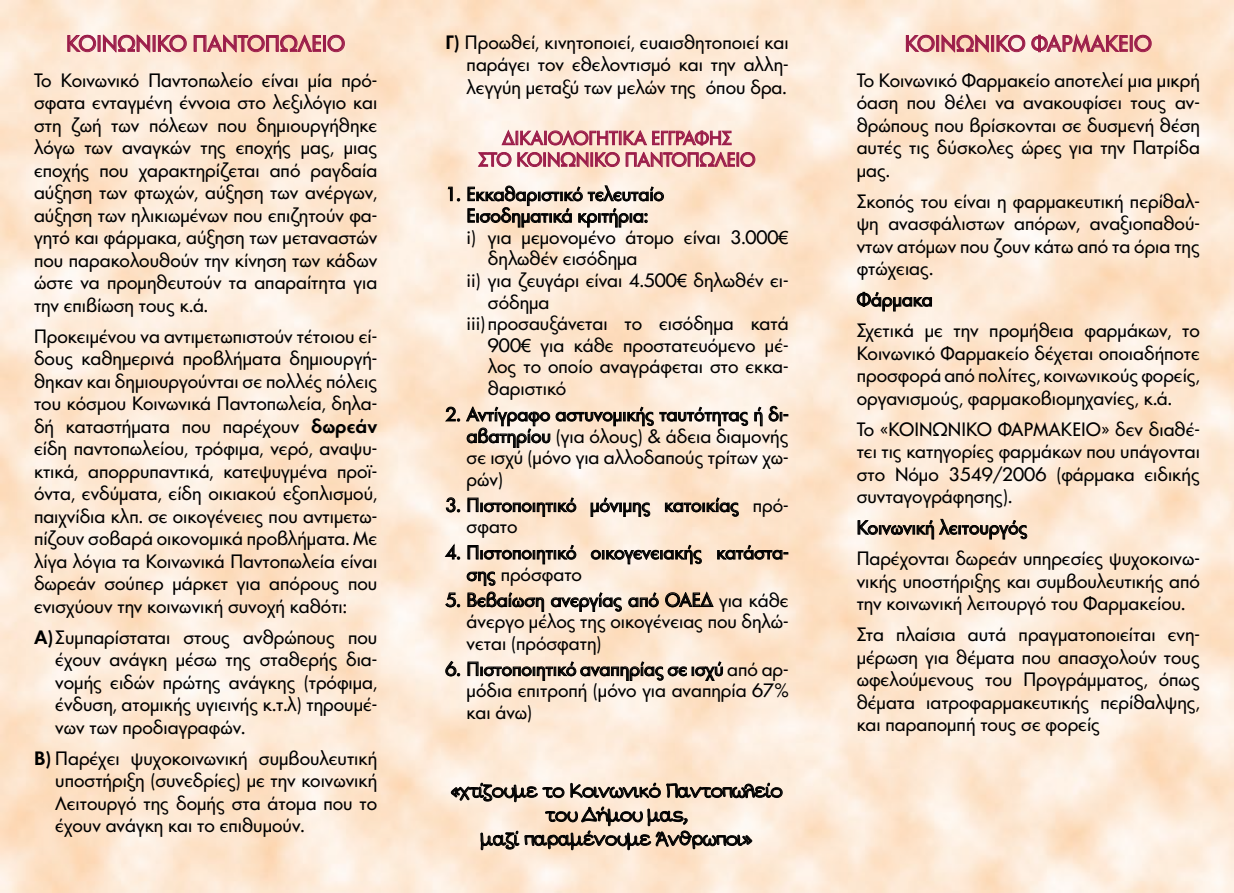
<style>
.page{position:relative;width:1234px;height:893px;background:#fff}
.page>*{position:absolute;margin:0;border:0;box-sizing:border-box;transform-origin:0 0}
.t1{font:500 21px "Art Futur H";color:#9b1c49}
.t2{font:500 18px/22.5px "Art Futur H";color:#000;text-align:justify}
.t3{font:18px/24px "Aka Acid GR Diary Girl";color:#000;text-align:center}
.t4{font:500 18px/21.6px "Art Futur H";color:#9b1c49;text-align:center}
.s1{font-weight:700}
.s2{font-family:"Arial";font-weight:400}
</style>
<div class="page">
<img style="left:0;top:0;width:1233px;height:893px">
<svg style="left:67px;top:34px;width:120px;height:19px;background:#deaaac"></svg>
<svg style="left:194px;top:33px;width:127px;height:20px;background:#e1a9a1"></svg>
<div style="left:323px;top:35px;width:3px;height:17px;border:1px solid #9b1c49"></div>
<svg style="left:327px;top:35px;width:18px;height:17px"></svg>
<svg style="left:477px;top:129px;width:278px;height:39px;background:#e4b6b4"></svg>
<svg style="left:447px;top:187px;width:13px;height:14px"></svg>
<svg style="left:467px;top:185px;width:196px;height:43px;background:#c2b5a9"></svg>
<svg style="left:445px;top:407px;width:15px;height:15px"></svg>
<svg style="left:659px;top:407px;width:89px;height:19px;background:#bbb2a8"></svg>
<svg style="left:754px;top:407px;width:8px;height:19px"></svg>
<svg style="left:768px;top:406px;width:20px;height:16px"></svg>
<svg style="left:466px;top:405px;width:187px;height:43px;background:#d0bfaf"></svg>
<svg style="left:446px;top:497px;width:14px;height:15px"></svg>
<svg style="left:467px;top:497px;width:109px;height:20px;background:#bdab9b"></svg>
<svg style="left:590px;top:497px;width:60px;height:20px"></svg>
<svg style="left:664px;top:497px;width:74px;height:20px"></svg>
<svg style="left:444px;top:544px;width:16px;height:16px"></svg>
<svg style="left:467px;top:545px;width:109px;height:19px;background:#baab9d"></svg>
<svg style="left:590px;top:545px;width:111px;height:19px;background:#b8a99b"></svg>
<svg style="left:717px;top:545px;width:71px;height:15px"></svg>
<svg style="left:445px;top:592px;width:15px;height:15px"></svg>
<svg style="left:466px;top:571px;width:78px;height:41px;background:#cbb6a0"></svg>
<svg style="left:550px;top:592px;width:72px;height:20px"></svg>
<svg style="left:628px;top:592px;width:30px;height:15px"></svg>
<svg style="left:665px;top:590px;width:48px;height:17px"></svg>
<svg style="left:445px;top:661px;width:15px;height:15px"></svg>
<svg style="left:467px;top:661px;width:255px;height:20px;background:#beafa1"></svg>
<svg style="left:905px;top:34px;width:120px;height:19px;background:#dea5a2"></svg>
<svg style="left:1031px;top:31px;width:96px;height:22px;background:#e2ada7"></svg>
<div style="left:1129px;top:35px;width:3px;height:17px;border:1px solid #9b1c49"></div>
<svg style="left:1133px;top:35px;width:18px;height:17px"></svg>
<svg style="left:856px;top:292px;width:75px;height:19px"></svg>
<svg style="left:857px;top:519px;width:170px;height:20px;background:#bcab99"></svg>
<svg style="left:451px;top:775px;width:331px;height:82px;background:#dac8b7"></svg>
<p class="t1" style="left:66px;top:32px;width:280px">ΚΟΙΝΩΝΙΚΟ ΠΑΝΤΟΠΩΛΕΙΟ</p>
<p class="t2" style="left:34px;top:70px;width:345px">Το Κοινωνικό Παντοπωλείο είναι μία πρό&shy;σφατα ενταγμένη έννοια στο λεξιλόγιο και στη ζωή των πόλεων που δημιουργήθηκε λόγω των αναγκών της εποχής μας, μιας εποχής που χαρακτηρίζεται από ραγδαία αύξηση των φτωχών, αύξηση των ανέργων, αύξηση των ηλικιωμένων που επιζητούν φα&shy;γητό και φάρμακα, αύξηση των μεταναστών που παρακολουθούν την κίνηση των κάδων ώστε να προμηθευτούν τα απαραίτητα για την επιβίωση τους κ.ά.</p>
<p class="t2" style="left:34px;top:326px;width:345px">Προκειμένου να αντιμετωπιστούν τέτοιου εί&shy;δους καθημερινά προβλήματα δημιουργή&shy;θηκαν και δημιουργούνται σε πολλές πόλεις του κόσμου Κοινωνικά Παντοπωλεία, δηλα&shy;δή καταστήματα που παρέχουν <span class="s1">δωρεάν </span>είδη παντοπωλείου, τρόφιμα, νερό, αναψυ&shy;κτικά, απορρυπαντικά, κατεψυγμένα προϊ&shy;όντα, ενδύματα, είδη οικιακού εξοπλισμού, παιχνίδια κλπ. σε οικογένειες που αντιμετω&shy;πίζουν σοβαρά οικονομικά προβλήματα. Με λίγα λόγια τα Κοινωνικά Παντοπωλεία είναι δωρεάν σούπερ μάρκετ για απόρους που ενισχύουν την κοινωνική συνοχή καθότι:</p>
<p class="t2" style="left:55px;top:627px;width:323px;text-indent:-21px"><span class="s1">Α)</span> Συμπαρίσταται στους ανθρώπους που έχουν ανάγκη μέσω της σταθερής δια&shy;νομής ειδών πρώτης ανάγκης (τρόφιμα, ένδυση, ατομικής υγιεινής κ.τ.λ) τηρουμέ&shy;νων των προδιαγραφών.</p>
<p class="t2" style="left:55px;top:748px;width:323px;text-indent:-21px"><span class="s1">Β)</span> Παρέχει ψυχοκοινωνική συμβουλευτική υποστήριξη (συνεδρίες) με την κοινωνική Λειτουργό της δομής στα άτομα που το έχουν ανάγκη και το επιθυμούν.</p>
<p class="t2" style="left:466px;top:32px;width:323px;text-indent:-21px"><span class="s1">Γ)</span> Προωθεί, κινητοποιεί, ευαισθητοποιεί και παράγει τον εθελοντισμό και την αλλη&shy;λεγγύη μεταξύ των μελών της όπου δρα.</p>
<p class="t4" style="left:478px;top:128px;width:278px">ΔΙΚΑΙΟΛΟΓΗΤΙΚΑ ΕΓΓΡΑΦΗΣ<br>ΣΤΟ ΚΟΙΝΩΝΙΚΟ ΠΑΝΤΟΠΩΛΕΙΟ</p>
<p class="t2" style="left:445px;top:184px;width:220px">1. Εκκαθαριστικό τελευταίο</p>
<p class="t2" style="left:466px;top:205px;width:183px">Εισοδηματικά κριτήρια:</p>
<p class="t2" style="left:466px;top:227px;width:323px">i) για μεμονομένο άτομο είναι 3.000<span class="s2">€</span></p>
<p class="t2" style="left:488px;top:248px;width:151px">δηλωθέν εισόδημα</p>
<p class="t2" style="left:466px;top:270px;width:323px">ii) για ζευγάρι είναι 4.500<span class="s2">€</span> δηλωθέν ει-</p>
<p class="t2" style="left:488px;top:292px;width:63px">σόδημα</p>
<p class="t2" style="left:466px;top:313px;width:323px">iii) προσαυξάνεται το εισόδημα κατά</p>
<p class="t2" style="left:488px;top:335px;width:302px">900<span class="s2">€</span> για κάθε προστατευόμενο μέ-</p>
<p class="t2" style="left:488px;top:356px;width:302px">λος το οποίο αναγράφεται στο εκκα-</p>
<p class="t2" style="left:488px;top:378px;width:80px">θαριστικό</p>
<p class="t2" style="left:466px;top:404px;width:323px;line-height:21.6px;text-indent:-21px">2. Αντίγραφο αστυνομικής ταυτότητας ή δι&shy;αβατηρίου (για όλους) &amp; άδεια διαμονής σε ισχύ (μόνο για αλλοδαπούς τρίτων χω&shy;ρών)</p>
<p class="t2" style="left:466px;top:495px;width:323px;line-height:21.6px;text-indent:-21px">3. Πιστοποιητικό μόνιμης κατοικίας πρό&shy;σφατο</p>
<p class="t2" style="left:466px;top:542px;width:323px;line-height:21.6px;text-indent:-21px">4. Πιστοποιητικό οικογενειακής κατάστα&shy;σης πρόσφατο</p>
<p class="t2" style="left:466px;top:590px;width:323px;line-height:21.6px;text-indent:-21px">5. Βεβαίωση ανεργίας από ΟΑΕΔ για κάθε άνεργο μέλος της οικογένειας που δηλώ&shy;νεται (πρόσφατη)</p>
<p class="t2" style="left:466px;top:659px;width:323px;line-height:21.6px;text-indent:-21px">6. Πιστοποιητικό αναπηρίας σε ισχύ από αρ&shy;μόδια επιτροπή (μόνο για αναπηρία 67% και άνω)</p>
<p class="t3" style="left:451px;top:780px;width:333px">«χτίζουμε το Κοινωνικό Παντοπωλείο του Δήμου μας,<br>μαζί παραμένουμε Άνθρωποι»</p>
<p class="t1" style="left:904px;top:32px;width:248px">ΚΟΙΝΩΝΙΚΟ ΦΑΡΜΑΚΕΙΟ</p>
<p class="t2" style="left:856px;top:70px;width:345px">Το Κοινωνικό Φαρμακείο αποτελεί μια μικρή όαση που θέλει να ανακουφίσει τους αν&shy;θρώπους που βρίσκονται σε δυσμενή θέση αυτές τις δύσκολες ώρες για την Πατρίδα μας.</p>
<p class="t2" style="left:856px;top:191px;width:345px">Σκοπός του είναι η φαρμακευτική περίθαλ&shy;ψη ανασφάλιστων απόρων, αναξιοπαθού&shy;ντων ατόμων που ζουν κάτω από τα όρια της φτώχειας.</p>
<p class="t2" style="left:856px;top:285px;width:344px;line-height:31px">Φάρμακα<br>Σχετικά με την προμήθεια φαρμάκων, το</p>
<p class="t2" style="left:856px;top:343px;width:345px">Κοινωνικό Φαρμακείο δέχεται οποιαδήποτε προσφορά από πολίτες, κοινωνικούς φορείς, οργανισμούς, φαρμακοβιομηχανίες, κ.ά.</p>
<p class="t2" style="left:856px;top:419px;width:344px">Το «ΚΟΙΝΩΝΙΚΟ ΦΑΡΜΑΚΕΙΟ» δεν διαθέ&shy;τει τις κατηγορίες φαρμάκων που υπάγονται στο Νόμο 3549/2006 (φάρμακα ειδικής συνταγογράφησης).</p>
<p class="t2" style="left:856px;top:513px;width:345px;line-height:31px">Κοινωνική λειτουργός<br>Παρέχονται δωρεάν υπηρεσίες ψυχοκοινω-</p>
<p class="t2" style="left:856px;top:571px;width:344px">νικής υποστήριξης και συμβουλευτικής από την κοινωνική λειτουργό του Φαρμακείου.</p>
<p class="t2" style="left:856px;top:624px;width:344px">Στα πλαίσια αυτά πραγματοποιείται ενη&shy;μέρωση για θέματα που απασχολούν τους ωφελούμενους του Προγράμματος, όπως θέματα ιατροφαρμακευτικής περίθαλψης, και παραπομπή τους σε φορείς</p>
</div>
